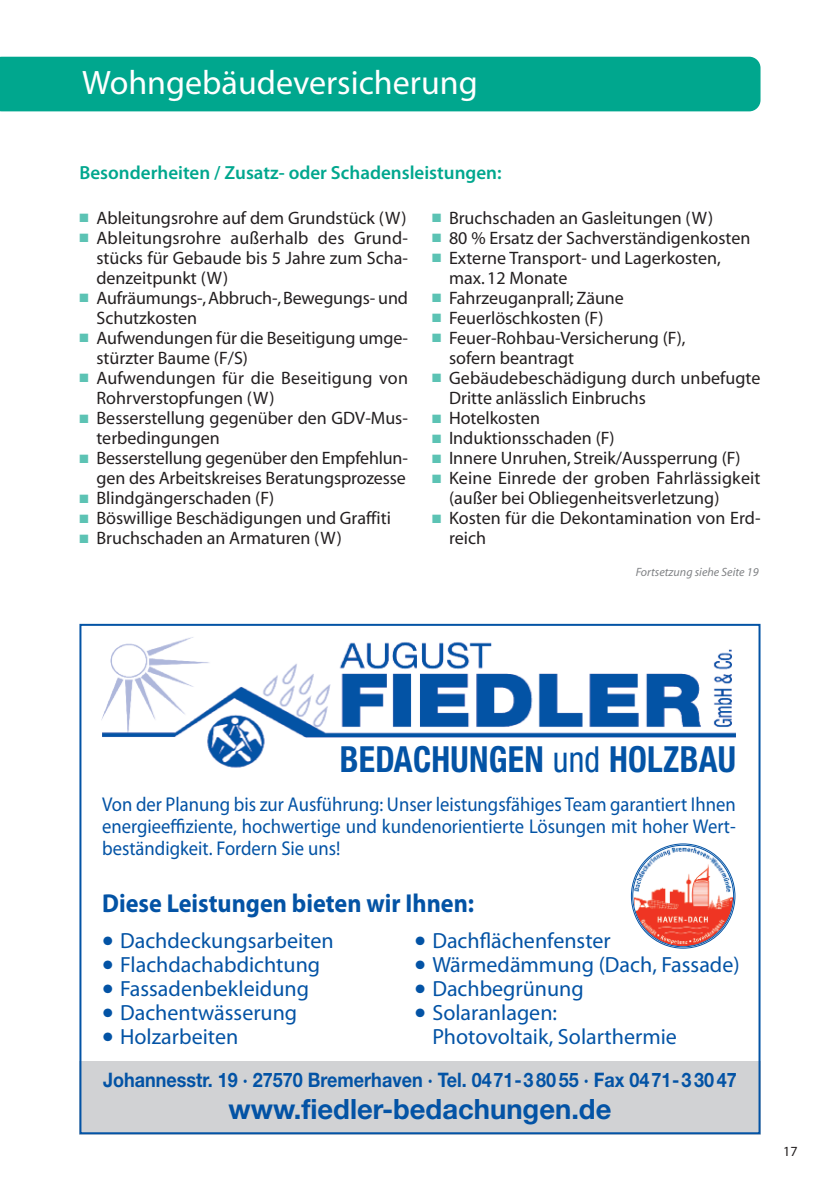
<style>
.page{position:relative;width:840px;height:1191px;background:#fff}
.page>*{position:absolute;margin:0;border:0;box-sizing:border-box;transform-origin:0 0}
.t1{font:700 condensed 36px "Helvetica Neue";letter-spacing:.01em;color:#0353a5;scale:.94 1}
.t2{font:34px "Myriad Pro";color:#fff}
.t3{font:700 28px "Helvetica Neue";color:#0353a5}
.t4{font:700 26px "Myriad Pro";color:#0353a5;scale:.93 1}
.t5{font:22px/24px "Myriad Pro";color:#0353a5}
.t6{font:20px/22px "Myriad Pro";color:#0353a5;text-align:justify;scale:.93 1}
.t7{font:700 20px "Helvetica Neue";color:#0353a5;scale:.9 1}
.t8{font:600 19px "Myriad Pro";color:#00a78e}
.t9{font:18px/20px "Myriad";color:#231f20}
.t10{font:14px "Myriad Pro";color:#231f20}
.t11{font:italic 12px "Myriad";color:#808285}
.s1{color:#5cc3b4}
.s2{font-weight:400}
</style>
<div class="page">
<div style="left:1px;top:57px;width:759px;height:54px;background:#00a78e"></div>
<div style="left:79px;top:1060px;width:681px;height:74px;background:#d1d2d4"></div>
<div style="left:79px;top:624px;width:681px;height:510px;border:2px solid #0353a5"></div>
<svg style="left:630px;top:843px;width:104px;height:105px"></svg>
<img style="left:101px;top:637px;width:635px;height:131px">
<h2 class="t2" style="left:82px;top:70px;width:397px">Wohngebäudeversicherung</h2>
<p class="t8" style="left:79px;top:165px;width:423px">Besonderheiten / Zusatz- oder Schadensleistungen:</p>
<p class="t9" style="left:79px;top:210px;width:328px"><span class="s1">■</span> Ableitungsrohre auf dem Grundstück (W)</p>
<p class="t9" style="left:96px;top:230px;width:313px;text-align:justify;text-indent:-17px"><span class="s1">■</span> Ableitungsrohre außerhalb des Grund&shy;stücks für Gebaude bis 5 Jahre zum Scha&shy;denzeitpunkt (W)</p>
<p class="t9" style="left:96px;top:290px;width:313px;text-indent:-17px"><span class="s1">■</span> Aufräumungs-,Abbruch-,Bewegungs- und<br>Schutzkosten</p>
<p class="t9" style="left:96px;top:330px;width:313px;text-indent:-17px"><span class="s1">■</span> Aufwendungen für die Beseitigung umge&shy;stürzter Baume (F/S)</p>
<p class="t9" style="left:96px;top:370px;width:313px;text-indent:-17px"><span class="s1">■</span> Aufwendungen für die Beseitigung von<br>Rohrverstopfungen (W)</p>
<p class="t9" style="left:96px;top:410px;width:313px;text-indent:-17px"><span class="s1">■</span> Besserstellung gegenüber den GDV-Mus&shy;terbedingungen</p>
<p class="t9" style="left:79px;top:450px;width:330px;text-align:right"><span class="s1">■</span> Besserstellung gegenüber den Empfehlun&shy;gen des Arbeitskreises Beratungsprozesse</p>
<p class="t9" style="left:79px;top:490px;width:196px"><span class="s1">■</span> Blindgängerschaden (F)</p>
<p class="t9" style="left:79px;top:510px;width:313px"><span class="s1">■</span> Böswillige Beschädigungen und Graffiti</p>
<p class="t9" style="left:79px;top:530px;width:264px"><span class="s1">■</span> Bruchschaden an Armaturen (W)</p>
<p class="t9" style="left:432px;top:210px;width:282px"><span class="s1">■</span> Bruchschaden an Gasleitungen (W)</p>
<p class="t9" style="left:432px;top:230px;width:319px"><span class="s1">■</span> 80 % Ersatz der Sachverständigenkosten</p>
<p class="t9" style="left:449px;top:250px;width:273px;text-indent:-17px"><span class="s1">■</span> Externe Transport- und Lagerkosten, max. 12 Monate</p>
<p class="t9" style="left:432px;top:290px;width:193px"><span class="s1">■</span> Fahrzeuganprall; Zäune</p>
<p class="t9" style="left:432px;top:310px;width:173px"><span class="s1">■</span> Feuerlöschkosten (F)</p>
<p class="t9" style="left:449px;top:330px;width:238px;text-indent:-17px"><span class="s1">■</span> Feuer-Rohbau-Versicherung (F), sofern beantragt</p>
<p class="t9" style="left:449px;top:370px;width:313px;text-indent:-17px"><span class="s1">■</span> Gebäudebeschädigung durch unbefugte<br>Dritte anlässlich Einbruchs</p>
<p class="t9" style="left:432px;top:410px;width:109px"><span class="s1">■</span> Hotelkosten</p>
<p class="t9" style="left:432px;top:430px;width:184px"><span class="s1">■</span> Induktionsschaden (F)</p>
<p class="t9" style="left:432px;top:450px;width:310px"><span class="s1">■</span> Innere Unruhen, Streik/Aussperrung (F)</p>
<p class="t9" style="left:449px;top:470px;width:313px;text-indent:-17px"><span class="s1">■</span> Keine Einrede der groben Fahrlässigkeit (außer bei Obliegenheitsverletzung)</p>
<p class="t9" style="left:449px;top:510px;width:313px;text-indent:-17px"><span class="s1">■</span> Kosten für die Dekontamination von Erd&shy;reich</p>
<p class="t11" style="left:635px;top:567px;width:124px">Fortsetzung siehe Seite 19</p>
<h1 class="t1" style="left:339px;top:746px;width:423px">BEDACHUNGEN <span class="s2">und</span> HOLZBAU</h1>
<p class="t6" style="left:102px;top:794px;width:682px">Von der Planung bis zur Ausführung: Unser leistungsfähiges Team garantiert Ihnen energieeffiziente, hochwertige und kundenorientierte Lösungen mit hoher Wert&shy;beständigkeit. Fordern Sie uns!</p>
<h3 class="t4" style="left:102px;top:893px;width:401px">Diese Leistungen bieten wir Ihnen:</h3>
<p class="t5" style="left:103px;top:930px;width:232px">● Dachdeckungsarbeiten</p>
<p class="t5" style="left:103px;top:954px;width:218px">● Flachdachabdichtung</p>
<p class="t5" style="left:103px;top:978px;width:207px">● Fassadenbekleidung</p>
<p class="t5" style="left:103px;top:1002px;width:195px">● Dachentwässerung</p>
<p class="t5" style="left:103px;top:1026px;width:136px">● Holzarbeiten</p>
<p class="t5" style="left:415px;top:930px;width:197px">● Dachflächenfenster</p>
<p class="t5" style="left:415px;top:954px;width:325px">● Wärmedämmung (Dach, Fassade)</p>
<p class="t5" style="left:415px;top:978px;width:170px">● Dachbegrünung</p>
<p class="t5" style="left:432px;top:1002px;width:246px;text-indent:-17px">● Solaranlagen:<br>Photovoltaik, Solarthermie</p>
<p class="t7" style="left:103px;top:1072px;width:705px">Johannesstr. 19 · 27570 Bremerhaven · Tel. 0471-3 80 55 · Fax 0471-3 30 47</p>
<h3 class="t3" style="left:228px;top:1099px;width:384px">www.fiedler-bedachungen.de</h3>
<p class="t10" style="left:782px;top:1146px;width:16px">17</p>
</div>
